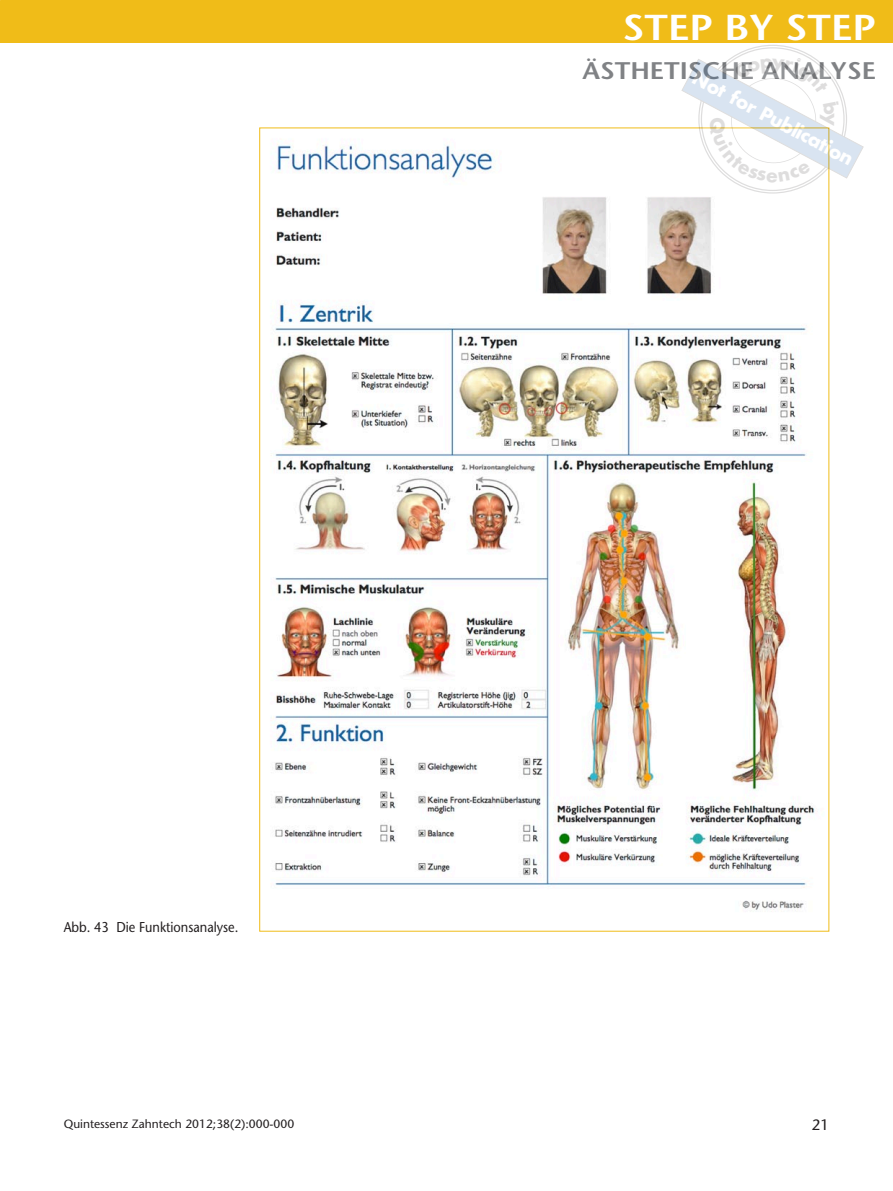
<style>
.page{position:relative;width:893px;height:1191px;background:#fff}
.page>*{position:absolute;margin:0;border:0;box-sizing:border-box;transform-origin:0 0}
.t1{font:600 36px "Stone Sans Std";color:#fff;scale:1.1 1}
.t2{font:600 24px "Stone Sans Std";letter-spacing:.065em;color:#808285;scale:1.1 1}
.t3{font:700 21px "Futura T";color:#fff}
.t4{font:500 15px "Stone Sans Std";color:#231f20}
.t5{font:500 14.25px "Stone Sans Std";color:#231f20;scale:.9 1}
.t6{font:500 12px "Stone Sans Std";color:#231f20}
</style>
<div class="page">
<div style="left:0;top:0;width:893px;height:43px;background:#f0bc18"></div>
<img style="left:259px;top:139px;width:570px;height:793px">
<svg style="left:681px;top:45px;width:183px;height:149px"></svg>
<p class="t5" style="left:64px;top:918px;width:195px">Abb. 43 Die Funktionsanalyse.</p>
<h1 class="t1" style="left:623px;top:6px;width:232px">STEP BY STEP</h1>
<h2 class="t2" style="left:582px;top:56px;width:268px">ÄSTHETISCHE ANALYSE</h2>
<h3 class="t3" style="left:700px;top:65px;width:181px;rotate:28deg">Not for Publication</h3>
<p class="t6" style="left:64px;top:1116px;width:232px">Quintessenz Zahntech 2012;38(2):000-000</p>
<p class="t4" style="left:812px;top:1115px;width:19px">21</p>
</div>
